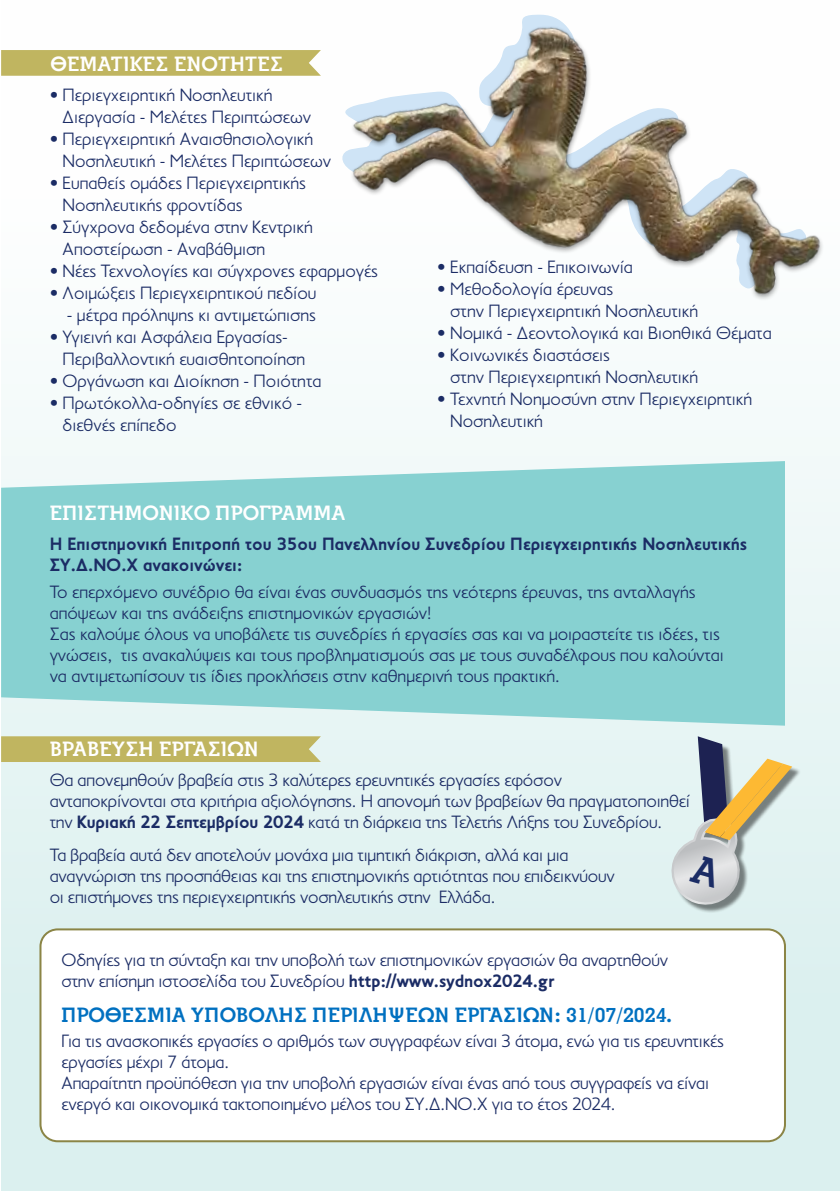
<style>
.page{position:relative;width:840px;height:1191px;background:#fff}
.page>*{position:absolute;margin:0;border:0;box-sizing:border-box;transform-origin:0 0}
.t1{font:700 20px "PF Detour";color:#fff}
.t2{font:700 20px "PF Detour";color:#0070c0}
.t3{font:300 18px/21px "PF Transport";color:#1b2c65}
.t4{font:700 18px/21px "PF Transport";color:#1b2c65}
.s1{font-weight:700}
</style>
<div class="page">
<div style="left:1px;top:0;width:838px;height:1191px;background:linear-gradient(to bottom,#fff,#d5edeb)"></div>
<div style="left:1px;top:50px;width:320px;height:26px;background:#c0b560"></div>
<div style="left:1px;top:736px;width:320px;height:26px;background:#c0b560"></div>
<img style="left:326px;top:0;width:513px;height:308px">
<svg style="left:1px;top:461px;width:783px;height:264px;background:#91d4d4"></svg>
<div style="left:40px;top:929px;width:744px;height:212px;background:#fff;border-radius:17px"></div>
<div style="left:39px;top:928px;width:746px;height:214px;border:2px solid #8b8546;border-radius:17px"></div>
<div style="left:673px;top:738px;width:127px;height:175px;background:#000;opacity:.48"></div>
<svg style="left:668px;top:736px;width:123px;height:171px;background:#c9cbc1"></svg>
<p class="t1" style="left:51px;top:51px;width:234px">ΘΕΜΑΤΙΚΕΣ ΕΝΟΤΗΤΕΣ</p>
<p class="t3" style="left:63px;top:84px;width:250px;line-height:22px;text-indent:-13px">• Περιεγχειρητική Νοσηλευτική ∆ιεργασία - Μελέτες Περιπτώσεων</p>
<p class="t3" style="left:63px;top:128px;width:270px;line-height:22px;text-indent:-13px">• Περιεγχειρητική Αναισθησιολογική<br>Νοσηλευτική - Μελέτες Περιπτώσεων</p>
<p class="t3" style="left:63px;top:172px;width:245px;line-height:22px;text-indent:-13px">• Ευπαθείς οµάδες Περιεγχειρητικής<br>Νοσηλευτικής φροντίδας</p>
<p class="t3" style="left:63px;top:216px;width:251px;line-height:22px;text-indent:-13px">• Σύγχρονα δεδοµένα στην Κεντρική<br>Αποστείρωση - Αναβάθµιση</p>
<p class="t3" style="left:50px;top:260px;width:330px">• Νέες Τεχνολογίες και σύγχρονες εφαρµογές</p>
<p class="t3" style="left:50px;top:282px;width:268px">• Λοιµώξεις Περιεγχειρητικού πεδίου</p>
<p class="t3" style="left:67px;top:304px;width:250px">- µέτρα πρόληψης κι αντιµετώπισης</p>
<p class="t3" style="left:63px;top:326px;width:244px;line-height:22px;text-indent:-13px">• Υγιεινή και Ασφάλεια Εργασίας-<br>Περιβαλλοντική ευαισθητοποίηση</p>
<p class="t3" style="left:50px;top:370px;width:273px">• Οργάνωση και ∆ιοίκηση - Ποιότητα</p>
<p class="t3" style="left:63px;top:392px;width:241px;line-height:22px;text-indent:-13px">• Πρωτόκολλα-οδηγίες σε εθνικό - διεθνές επίπεδο</p>
<p class="t1" style="left:50px;top:501px;width:297px">ΕΠΙΣΤΗΜΟΝΙΚΟ ΠΡΟΓΡΑΜΜΑ</p>
<p class="t3" style="left:437px;top:256px;width:197px">• Εκπαίδευση - Επικοινωνία</p>
<p class="t3" style="left:450px;top:278px;width:249px;line-height:22px;text-indent:-13px">• Μεθοδολογία έρευνας<br>στην Περιεγχειρητική Νοσηλευτική</p>
<p class="t3" style="left:437px;top:322px;width:336px">• Νοµικά - ∆εοντολογικά και Βιοηθικά Θέµατα</p>
<p class="t3" style="left:450px;top:344px;width:249px;line-height:22px;text-indent:-13px">• Κοινωνικές διαστάσεις<br>στην Περιεγχειρητική Νοσηλευτική</p>
<p class="t3" style="left:450px;top:388px;width:303px;line-height:22px;text-indent:-13px">• Τεχνητή Νοηµοσύνη στην Περιεγχειρητική<br>Νοσηλευτική</p>
<p class="t4" style="left:50px;top:533px;width:698px">Η Επιστηµονική Επιτροπή του 35ου Πανελληνίου Συνεδρίου Περιεγχειρητικής Νοσηλευτικής<br>ΣΥ.∆.ΝΟ.Χ ανακοινώνει:</p>
<p class="t3" style="left:50px;top:581px;width:675px">Το επερχόµενο συνέδριο θα είναι ένας συνδυασµός της νεότερης έρευνας, της ανταλλαγής απόψεων και της ανάδειξης επιστηµονικών εργασιών!<br>Σας καλούµε όλους να υποβάλετε τις συνεδρίες ή εργασίες σας και να µοιραστείτε τις ιδέες, τις γνώσεις, τις ανακαλύψεις και τους προβληµατισµούς σας µε τους συναδέλφους που καλούνται να αντιµετωπίσουν τις ίδιες προκλήσεις στην καθηµερινή τους πρακτική.</p>
<p class="t1" style="left:50px;top:736px;width:210px">ΒΡΑΒΕΥΣΗ ΕΡΓΑΣΙΩΝ</p>
<p class="t3" style="left:50px;top:769px;width:641px">Θα απονεµηθούν βραβεία στις 3 καλύτερες ερευνητικές εργασίες εφόσον<br>ανταποκρίνονται στα κριτήρια αξιολόγησης. Η απονοµή των βραβείων θα πραγµατοποιηθεί την <span class="s1">Κυριακή 22 Σεπτεµβρίου 2024</span> κατά τη διάρκεια της Τελετής Λήξης του Συνεδρίου.</p>
<p class="t3" style="left:50px;top:844px;width:566px">Τα βραβεία αυτά δεν αποτελούν µονάχα µια τιµητική διάκριση, αλλά και µια αναγνώριση της προσπάθειας και της επιστηµονικής αρτιότητας που επιδεικνύουν οι επιστήµονες της περιεγχειρητικής νοσηλευτικής στην Ελλάδα.</p>
<p class="t3" style="left:61px;top:949px;width:607px">Οδηγίες για τη σύνταξη και την υποβολή των επιστηµονικών εργασιών θα αναρτηθούν στην επίσηµη ιστοσελίδα του Συνεδρίου <span class="s1">http://www.sydnox2024.gr</span></p>
<p class="t2" style="left:61px;top:1003px;width:611px">ΠΡΟΘΕΣΜΙΑ ΥΠΟΒΟΛΗΣ ΠΕΡΙΛΗΨΕΩΝ ΕΡΓΑΣΙΩΝ: 31/07/2024.</p>
<p class="t3" style="left:61px;top:1030px;width:663px">Για τις ανασκοπικές εργασίες ο αριθµός των συγγραφέων είναι 3 άτοµα, ενώ για τις ερευνητικές εργασίες µέχρι 7 άτοµα.<br>Απαραίτητη προϋπόθεση για την υποβολή εργασιών είναι ένας από τους συγγραφείς να είναι ενεργό και οικονοµικά τακτοποιηµένο µέλος του ΣΥ.∆.ΝΟ.Χ για το έτος 2024.</p>
</div>
